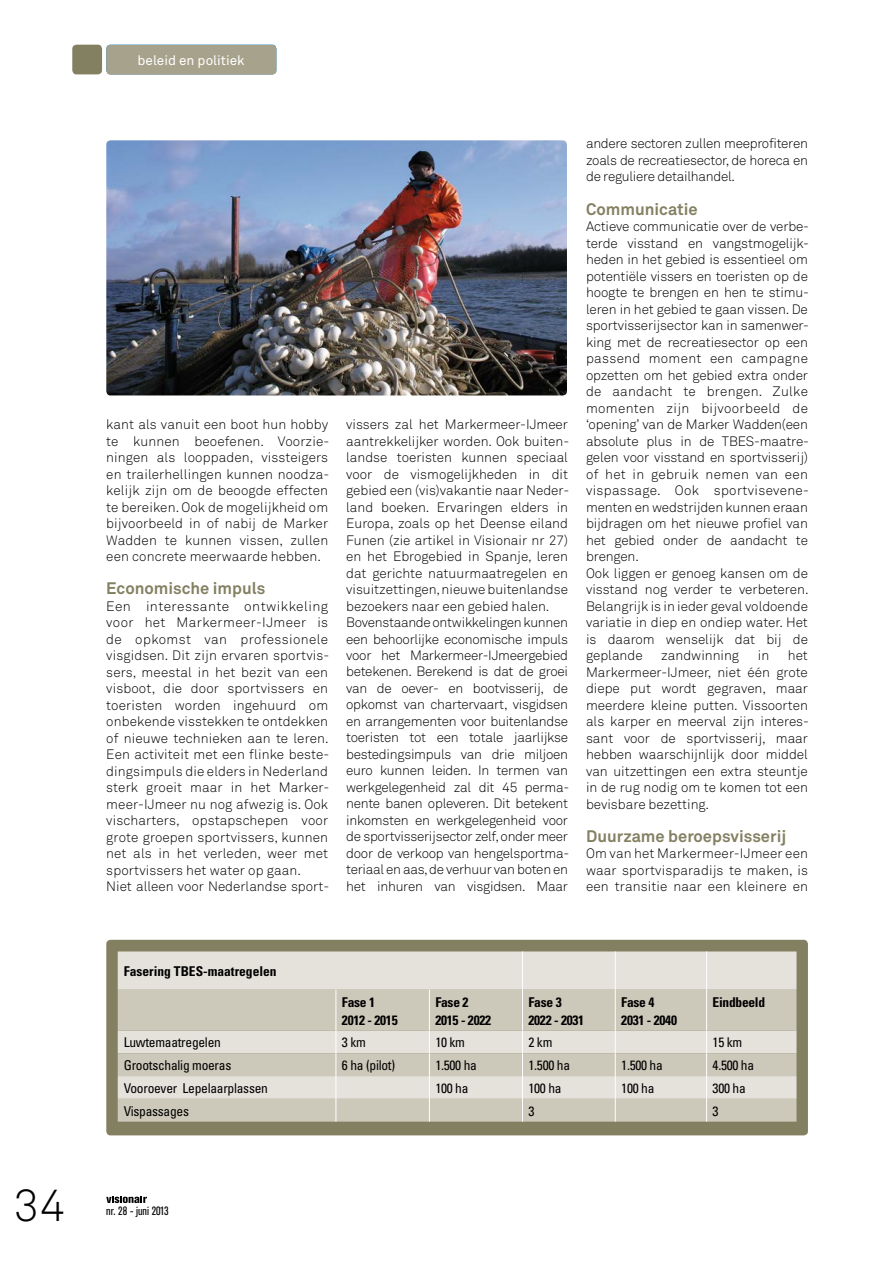
<style>
.page{position:relative;width:893px;height:1263px;background:#fff}
.page>*{position:absolute;margin:0;border:0;box-sizing:border-box;transform-origin:0 0}
.t1{font:300 45px "Akkurat";color:#000}
.t2{font:700 16.5px "Akkurat";color:#838062}
.t3{font:300 13.5px/16.5px "Akkurat";color:#000;text-align:justify}
.t4{font:300 13.5px/16.5px "Akkurat";letter-spacing:-.02em;color:#000}
.t5{font:condensed 13.5px "Univers";letter-spacing:-.02em;color:#000}
.t6{font:700 condensed 13.5px/18px "Univers";letter-spacing:-.02em;color:#000}
.t7{font:700 condensed 13.5px "Univers";color:#000}
.t8{font:13.5px "Akkurat";color:#fff}
.t9{font:12px "Akzidenz Grotesk Condensed BQ";color:#000}
</style>
<div class="page">
<svg style="left:106px;top:1197px;width:41px;height:6px"></svg>
<div style="left:106px;top:45px;width:170px;height:30px;background:#a7a28b;border-radius:4px"></div>
<div style="left:72px;top:45px;width:30px;height:29px;background:#838062;border-radius:4px"></div>
<img style="left:106px;top:140px;width:461px;height:255px">
<div style="left:106px;top:940px;width:702px;height:195px;background:#838062;border-radius:4px"></div>
<div style="left:118px;top:951px;width:678px;height:39px;background:#e5e2dc"></div>
<svg style="left:118px;top:990px;width:678px;height:131px;background:#d4d0c5"></svg>
<hr style="left:522px;top:951px;width:1px;height:39px;background:#fff">
<hr style="left:615px;top:951px;width:1px;height:39px;background:#fff">
<hr style="left:706px;top:951px;width:1px;height:39px;background:#fff">
<hr style="left:336px;top:990px;width:1px;height:40px;background:#fff">
<hr style="left:429px;top:990px;width:1px;height:40px;background:#fff">
<hr style="left:522px;top:990px;width:1px;height:40px;background:#fff">
<hr style="left:615px;top:990px;width:1px;height:40px;background:#fff">
<hr style="left:706px;top:990px;width:1px;height:40px;background:#fff">
<svg style="left:336px;top:1030px;width:1px;height:91px"></svg>
<svg style="left:429px;top:1030px;width:1px;height:91px"></svg>
<svg style="left:522px;top:1030px;width:1px;height:91px"></svg>
<svg style="left:615px;top:1030px;width:1px;height:91px"></svg>
<svg style="left:706px;top:1030px;width:1px;height:91px"></svg>
<h1 class="t1" style="left:14px;top:1179px;width:53px">34</h1>
<p class="t8" style="left:138px;top:52px;width:108px">beleid en politiek</p>
<p class="t3" style="left:106px;top:416px;width:225px">kant als vanuit een boot hun hobby te kunnen beoefenen. Voorzie&shy;ningen als looppaden, vissteigers en trailerhellingen kunnen noodza&shy;kelijk zijn om de beoogde effecten te bereiken. Ook de mogelijkheid om bijvoorbeeld in of nabij de Marker Wadden te kunnen vissen, zullen een concrete meerwaarde hebben.</p>
<p class="t2" style="left:106px;top:578px;width:161px">Economische impuls</p>
<p class="t3" style="left:106px;top:598px;width:225px;text-align:left">Een interessante ontwikkeling voor het Markermeer-IJmeer is de opkomst van professionele visgidsen. Dit zijn ervaren sportvis&shy;sers, meestal in het bezit van een visboot, die door sportvissers en toeristen worden ingehuurd om onbekende visstekken te ontdekken of nieuwe technieken aan te leren.<br>Een activiteit met een flinke beste&shy;dingsimpuls die elders in Nederland sterk groeit maar in het Marker&shy;meer-IJmeer nu nog afwezig is. Ook vischarters, opstapschepen voor grote groepen sportvissers, kunnen net als in het verleden, weer met sportvissers het water op gaan.<br>Niet alleen voor Nederlandse sport-</p>
<p class="t4" style="left:346px;top:416px;width:225px">vissers zal het Markermeer-IJmeer aantrekkelijker worden. Ook buiten&shy;landse toeristen kunnen speciaal voor de vismogelijkheden in dit gebied een (vis)vakantie naar Neder&shy;land boeken. Ervaringen elders in Europa, zoals op het Deense eiland Funen (zie artikel in Visionair nr 27) en het Ebrogebied in Spanje, leren dat gerichte natuurmaatregelen en visuitzettingen, nieuwe buitenlandse bezoekers naar een gebied halen.<br>Bovenstaande ontwikkelingen kunnen een behoorlijke economische impuls voor het Markermeer-IJmeergebied betekenen. Berekend is dat de groei van de oever- en bootvisserij, de opkomst van chartervaart, visgidsen en arrangementen voor buitenlandse toeristen tot een totale jaarlijkse bestedingsimpuls van drie miljoen euro kunnen leiden. In termen van werkgelegenheid zal dit 45 perma&shy;nente banen opleveren. Dit betekent inkomsten en werkgelegenheid voor de sportvisserijsector zelf, onder meer door de verkoop van hengelsportma&shy;teriaal en aas, de verhuur van boten en het inhuren van visgidsen. Maar</p>
<p class="t3" style="left:586px;top:136px;width:223px">andere sectoren zullen meeprofiteren zoals de recreatiesector, de horeca en de reguliere detailhandel.</p>
<p class="t2" style="left:586px;top:198px;width:113px">Communicatie</p>
<p class="t3" style="left:586px;top:218px;width:225px;text-align:left">Actieve communicatie over de verbe&shy;terde visstand en vangstmogelijk&shy;heden in het gebied is essentieel om potentiële vissers en toeristen op de hoogte te brengen en hen te stimu&shy;leren in het gebied te gaan vissen. De sportvisserijsector kan in samenwer&shy;king met de recreatiesector op een passend moment een campagne opzetten om het gebied extra onder de aandacht te brengen. Zulke momenten zijn bijvoorbeeld de ‘opening’ van de Marker Wadden(een absolute plus in de TBES-maatre&shy;gelen voor visstand en sportvisserij) of het in gebruik nemen van een vispassage. Ook sportvisevene&shy;menten en wedstrijden kunnen eraan bijdragen om het nieuwe profiel van het gebied onder de aandacht te brengen.<br>Ook liggen er genoeg kansen om de visstand nog verder te verbeteren.<br>Belangrijk is in ieder geval voldoende variatie in diep en ondiep water. Het is daarom wenselijk dat bij de geplande</p>
<p class="t3" style="left:586px;top:647px;width:224px;text-indent:202px">het Markermeer-IJmeer, niet één grote diepe put wordt gegraven, maar meerdere kleine putten. Vissoorten als karper en meerval zijn interes&shy;sant voor de sportvisserij, maar hebben waarschijnlijk door middel van uitzettingen een extra steuntje in de rug nodig om te komen tot een bevisbare bezetting.</p>
<p class="t2" style="left:586px;top:825px;width:202px">Duurzame beroepsvisserij</p>
<p class="t3" style="left:586px;top:845px;width:223px">Om van het Markermeer-IJmeer een waar sportvisparadijs te maken, is een transitie naar een kleinere en</p>
<p class="t3" style="left:661px;top:647px;width:79px">zandwinning</p>
<p class="t3" style="left:758px;top:647px;width:13px">in</p>
<p class="t7" style="left:124px;top:963px;width:154px">Fasering TBES-maatregelen</p>
<p class="t6" style="left:342px;top:993px;width:57px">Fase 1<br>2012 - 2015</p>
<p class="t6" style="left:435px;top:993px;width:57px">Fase 2<br>2015 - 2022</p>
<p class="t6" style="left:528px;top:993px;width:57px">Fase 3<br>2022 - 2031</p>
<p class="t6" style="left:621px;top:993px;width:57px">Fase 4<br>2031 - 2040</p>
<p class="t6" style="left:713px;top:993px;width:54px">Eindbeeld</p>
<p class="t5" style="left:124px;top:1034px;width:99px">Luwtemaatregelen</p>
<p class="t5" style="left:342px;top:1034px;width:25px">3 km</p>
<p class="t5" style="left:435px;top:1034px;width:31px">10 km</p>
<p class="t5" style="left:528px;top:1034px;width:25px">2 km</p>
<p class="t5" style="left:713px;top:1034px;width:31px">15 km</p>
<p class="t5" style="left:124px;top:1057px;width:109px">Grootschalig moeras</p>
<p class="t5" style="left:342px;top:1057px;width:55px">6 ha (pilot)</p>
<p class="t5" style="left:435px;top:1057px;width:43px">1.500 ha</p>
<p class="t5" style="left:528px;top:1057px;width:43px">1.500 ha</p>
<p class="t5" style="left:621px;top:1057px;width:43px">1.500 ha</p>
<p class="t5" style="left:713px;top:1057px;width:43px">4.500 ha</p>
<p class="t5" style="left:124px;top:1079px;width:146px">Vooroever Lepelaarplassen</p>
<p class="t5" style="left:435px;top:1079px;width:35px">100 ha</p>
<p class="t5" style="left:528px;top:1079px;width:35px">100 ha</p>
<p class="t5" style="left:621px;top:1079px;width:35px">100 ha</p>
<p class="t5" style="left:713px;top:1079px;width:35px">300 ha</p>
<p class="t5" style="left:124px;top:1102px;width:67px">Vispassages</p>
<p class="t5" style="left:528px;top:1102px;width:7px">3</p>
<p class="t5" style="left:713px;top:1102px;width:7px">3</p>
<p class="t9" style="left:106px;top:1204px;width:64px">nr. 28 - juni 2013</p>
</div>
